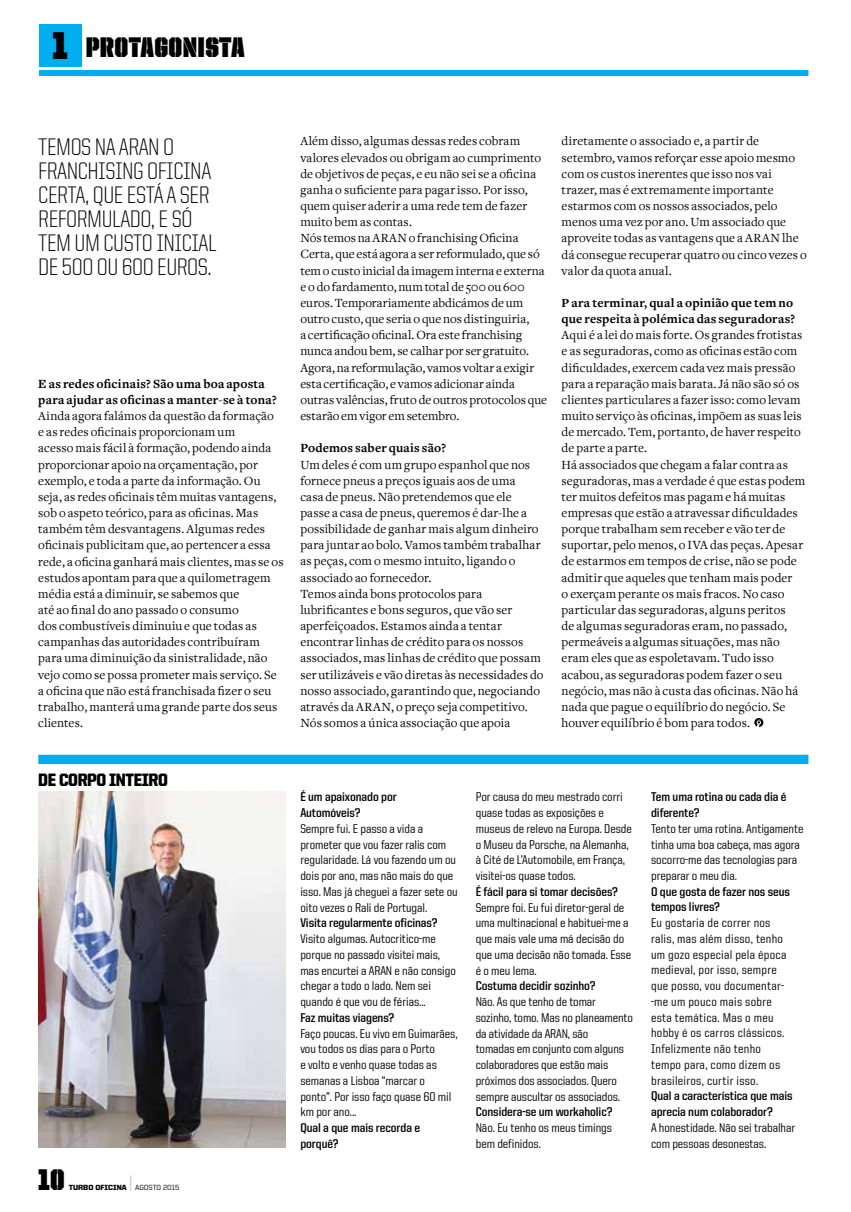
<style>
.page{position:relative;width:851px;height:1212px;background:#fff}
.page>*{position:absolute;margin:0;border:0;box-sizing:border-box;transform-origin:0 0}
.t1{font:30px "United Sans Cond Stencil";color:#000}
.t2{font:28.5px "United Sans Cond Stencil";letter-spacing:.01em;color:#000}
.t3{font:300 24px/24px "United Sans Semi Cond";letter-spacing:-.02em;color:#000}
.t4{font:100 19.5px "United Sans Reg";color:#000}
.t5{font:900 18px "United Sans Semi Cond";letter-spacing:-.02em;color:#000}
.t6{font:12.9px/16.2px "Freight Text";letter-spacing:.01em;color:#000}
.t7{font:700 12.9px/16.2px "Freight Text";letter-spacing:.015em;color:#000}
.t8{font:500 12.75px/15.8px "United Sans Semi Cond";letter-spacing:-.005em;color:#000}
.t9{font:700 12.75px/15.8px "United Sans Semi Cond";letter-spacing:-.005em;color:#000}
.t10{font:500 12.75px/15.8px "United Sans Semi Cond";letter-spacing:.02em;color:#000}
.t11{font:900 7.5px "United Sans Reg";color:#000}
.t12{font:500 7.5px "United Sans Reg";color:#000}
.s1{font-size:38.85px}
</style>
<div class="page">
<div style="left:39px;top:70px;width:769px;height:6px;background:#00aeef"></div>
<div style="left:39px;top:25px;width:42px;height:42px;background:#00aeef"></div>
<svg style="left:754px;top:718px;width:9px;height:9px"></svg>
<img style="left:38px;top:792px;width:247px;height:355px">
<div style="left:38px;top:755px;width:770px;height:9px;background:#00aeef"></div>
<h2 class="t2" style="left:52px;top:32px;width:194px"><sup>2</sup><span class="s1">1</span> PROTAGONISTA</h2>
<p class="t6" style="left:300px;top:133px;width:248px">Além disso, algumas dessas redes cobram valores elevados ou obrigam ao cumprimento de objetivos de peças, e eu não sei se a oficina ganha o suficiente para pagar isso. Por isso, quem quiser aderir a uma rede tem de fazer muito bem as contas.<br>Nós temos na ARAN o franchising Oficina Certa, que está agora a ser reformulado, que só tem o custo inicial da imagem interna e externa e o do fardamento, num total de 500 ou 600 euros. Temporariamente abdicámos de um outro custo, que seria o que nos distinguiria,<br>a certificação oficinal. Ora este franchising nunca andou bem, se calhar por ser gratuito.<br>Agora, na reformulação, vamos voltar a exigir esta certificação, e vamos adicionar ainda outras valências, fruto de outros protocolos que estarão em vigor em setembro.</p>
<p class="t7" style="left:300px;top:440px;width:147px">Podemos saber quais são?</p>
<p class="t6" style="left:300px;top:456px;width:245px">Um deles é com um grupo espanhol que nos fornece pneus a preços iguais aos de uma<br>casa de pneus. Não pretendemos que ele passe a casa de pneus, queremos é dar-lhe a possibilidade de ganhar mais algum dinheiro para juntar ao bolo. Vamos também trabalhar as peças, com o mesmo intuito, ligando o associado ao fornecedor.<br>Temos ainda bons protocolos para lubrificantes e bons seguros, que vão ser aperfeiçoados. Estamos ainda a tentar encontrar linhas de crédito para os nossos associados, mas linhas de crédito que possam ser utilizáveis e vão diretas às necessidades do nosso associado, garantindo que, negociando através da ARAN, o preço seja competitivo.<br>Nós somos a única associação que apoia</p>
<h3 class="t3" style="left:38px;top:134px;width:180px">TEMOS NA ARAN O<br>FRANCHISING OFICINA<br>CERTA, QUE ESTÁ A SER<br>REFORMULADO, E SÓ<br>TEM UM CUSTO INICIAL<br>DE 500 OU 600 EUROS.</h3>
<p class="t6" style="left:561px;top:133px;width:247px">diretamente o associado e, a partir de setembro, vamos reforçar esse apoio mesmo com os custos inerentes que isso nos vai trazer, mas é extremamente importante estarmos com os nossos associados, pelo menos uma vez por ano. Um associado que aproveite todas as vantagens que a ARAN lhe dá consegue recuperar quatro ou cinco vezes o valor da quota anual.</p>
<p class="t7" style="left:561px;top:295px;width:235px">P ara terminar, qual a opinião que tem no que respeita à polémica das seguradoras?</p>
<p class="t6" style="left:561px;top:327px;width:245px">Aqui é a lei do mais forte. Os grandes frotistas e as seguradoras, como as oficinas estão com dificuldades, exercem cada vez mais pressão para a reparação mais barata. Já não são só os clientes particulares a fazer isso: como levam muito serviço às oficinas, impõem as suas leis de mercado. Tem, portanto, de haver respeito de parte a parte.<br>Há associados que chegam a falar contra as seguradoras, mas a verdade é que estas podem ter muitos defeitos mas pagam e há muitas empresas que estão a atravessar dificuldades porque trabalham sem receber e vão ter de suportar, pelo menos, o IVA das peças. Apesar de estarmos em tempos de crise, não se pode admitir que aqueles que tenham mais poder<br>o exerçam perante os mais fracos. No caso particular das seguradoras, alguns peritos<br>de algumas seguradoras eram, no passado, permeáveis a algumas situações, mas não eram eles que as espoletavam. Tudo isso acabou, as seguradoras podem fazer o seu negócio, mas não à custa das oficinas. Não há nada que pague o equilíbrio do negócio. Se houver equilíbrio é bom para todos.</p>
<p class="t7" style="left:38px;top:376px;width:240px">E as redes oficinais? São uma boa aposta para ajudar as oficinas a manter-se à tona?</p>
<p class="t6" style="left:38px;top:408px;width:247px">Ainda agora falámos da questão da formação<br>e as redes oficinais proporcionam um<br>acesso mais fácil à formação, podendo ainda proporcionar apoio na orçamentação, por exemplo, e toda a parte da informação. Ou seja, as redes oficinais têm muitas vantagens, sob o aspeto teórico, para as oficinas. Mas também têm desvantagens. Algumas redes oficinais publicitam que, ao pertencer a essa rede, a oficina ganhará mais clientes, mas se os estudos apontam para que a quilometragem média está a diminuir, se sabemos que<br>até ao final do ano passado o consumo<br>dos combustíveis diminuiu e que todas as campanhas das autoridades contribuíram para uma diminuição da sinistralidade, não vejo como se possa prometer mais serviço. Se a oficina que não está franchisada fizer o seu trabalho, manterá uma grande parte dos seus clientes.</p>
<h3 class="t5" style="left:38px;top:770px;width:131px">DE CORPO INTEIRO</h3>
<h1 class="t1" style="left:38px;top:1164px;width:28px">10</h1>
<p class="t11" style="left:69px;top:1183px;width:60px">TURBO OFICINA</p>
<h3 class="t4" style="left:128px;top:1173px;width:6px">|</h3>
<p class="t12" style="left:135px;top:1183px;width:46px">AGOSTO 2015</p>
<p class="t9" style="left:300px;top:789px;width:98px">É um apaixonado por<br>Automóveis?</p>
<p class="t8" style="left:300px;top:820px;width:159px">Sempre fui. E passo a vida a prometer que vou fazer ralis com regularidade. Lá vou fazendo um ou dois por ano, mas não mais do que isso. Mas já cheguei a fazer sete ou oito vezes o Rali de Portugal.</p>
<p class="t9" style="left:300px;top:915px;width:138px">Visita regularmente oficinas?</p>
<p class="t8" style="left:300px;top:931px;width:157px">Visito algumas. Autocritico-me porque no passado visitei mais, mas encurtei a ARAN e não consigo chegar a todo o lado. Nem sei quando é que vou de férias...</p>
<p class="t9" style="left:300px;top:1009px;width:95px">Faz muitas viagens?</p>
<p class="t8" style="left:300px;top:1025px;width:159px">Faço poucas. Eu vivo em Guimarães, vou todos os dias para o Porto<br>e volto e venho quase todas as semanas a Lisboa “marcar o ponto”. Por isso faço quase 60 mil km por ano...</p>
<p class="t9" style="left:300px;top:1120px;width:121px">Qual a que mais recorda e porquê?</p>
<p class="t8" style="left:475px;top:789px;width:158px">Por causa do meu mestrado corri quase todas as exposições e museus de relevo na Europa. Desde o Museu da Porsche, na Alemanha, à Cité de L’Automobile, em França, visitei-os quase todos.</p>
<p class="t9" style="left:475px;top:883px;width:144px">É fácil para si tomar decisões?</p>
<p class="t8" style="left:475px;top:899px;width:157px">Sempre foi. Eu fui diretor-geral de uma multinacional e habituei-me a que mais vale uma má decisão do que uma decisão não tomada. Esse é o meu lema.</p>
<p class="t9" style="left:475px;top:978px;width:121px">Costuma decidir sozinho?</p>
<p class="t8" style="left:475px;top:994px;width:159px">Não. As que tenho de tomar sozinho, tomo. Mas no planeamento da atividade da ARAN, são<br>tomadas em conjunto com alguns colaboradores que estão mais próximos dos associados. Quero sempre auscultar os associados.</p>
<p class="t9" style="left:475px;top:1104px;width:138px">Considera-se um workaholic?</p>
<p class="t8" style="left:475px;top:1120px;width:138px">Não. Eu tenho os meus timings bem definidos.</p>
<p class="t9" style="left:651px;top:789px;width:137px">Tem uma rotina ou cada dia é diferente?</p>
<p class="t8" style="left:651px;top:820px;width:154px">Tento ter uma rotina. Antigamente tinha uma boa cabeça, mas agora socorro-me das tecnologias para preparar o meu dia.</p>
<p class="t9" style="left:651px;top:883px;width:140px">O que gosta de fazer nos seus tempos livres?</p>
<p class="t10" style="left:651px;top:915px;width:137px">Eu gostaria de correr nos ralis, mas além disso, tenho um gozo especial pela época medieval, por isso, sempre que posso, vou documentar--me um pouco mais sobre esta temática. Mas o meu hobby é os carros clássicos.<br>Infelizmente não tenho tempo para, como dizem os brasileiros, curtir isso.</p>
<p class="t9" style="left:651px;top:1088px;width:143px">Qual a característica que mais aprecia num colaborador?</p>
<p class="t8" style="left:651px;top:1120px;width:146px">A honestidade. Não sei trabalhar com pessoas desonestas.</p>
</div>
